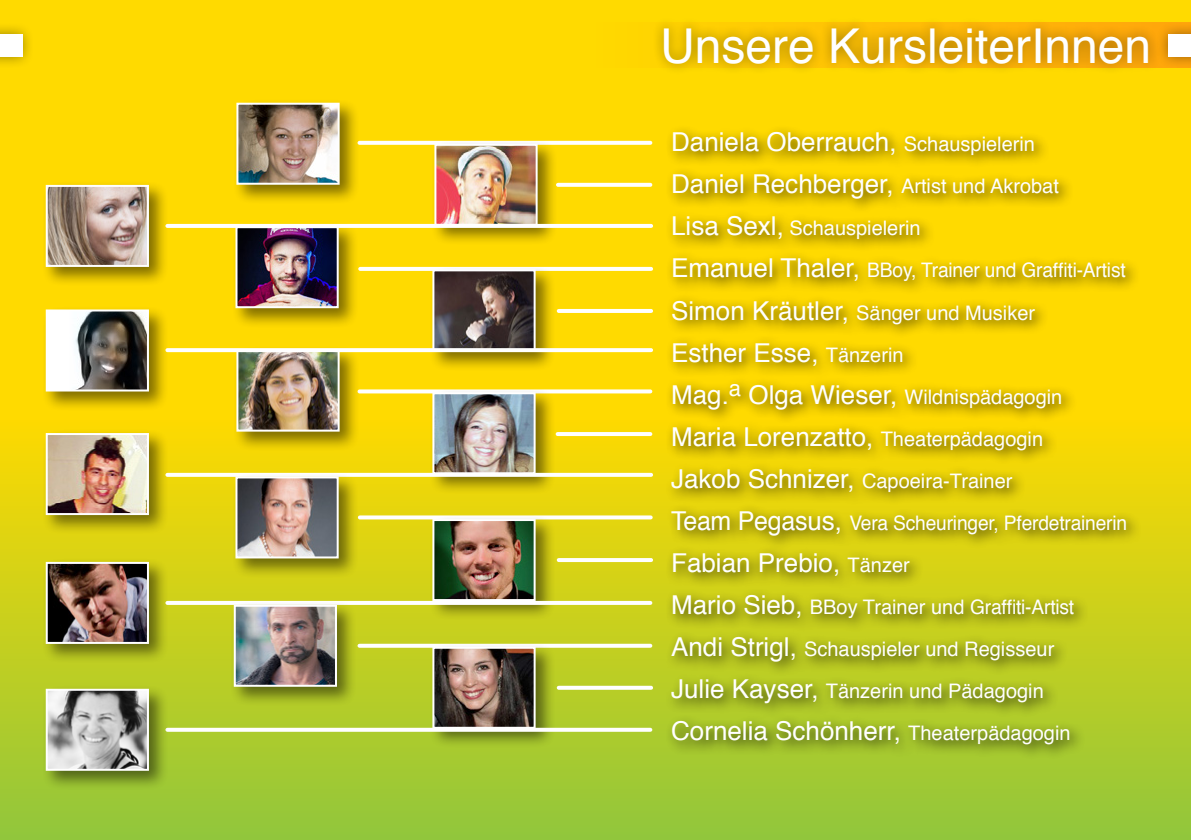
<style>
.page{position:relative;width:1191px;height:840px;background:#fff}
.page>*{position:absolute;margin:0;border:0;box-sizing:border-box;transform-origin:0 0}
.t1{font:48px "Helvetica";color:#fff}
.t2{font:26px/42px "Helvetica";color:#fff}
.t3{font:20px/42px "Helvetica";color:#fff}
.s1{font-size:20px}
.s2{font-size:26px}
</style>
<div class="page">
<div style="left:0;top:0;width:1191px;height:839px;background:#ffda00"></div>
<div style="left:0;top:420px;width:1191px;height:419px;background:linear-gradient(to bottom,#feda04,#91c63c)"></div>
<div style="left:0;top:21px;width:35px;height:48px;background:#000;opacity:.4"></div>
<div style="left:0;top:34px;width:23px;height:23px;background:#fff"></div>
<div style="left:652px;top:16px;width:508px;height:60px;background:#000;opacity:.4"></div>
<div style="left:1155px;top:21px;width:36px;height:48px;background:#000;opacity:.4"></div>
<div style="left:1168px;top:34px;width:23px;height:23px;background:#fff"></div>
<div style="left:41px;top:557px;width:128px;height:106px;background:#000;opacity:.5"></div>
<img style="left:49px;top:564px;width:97px;height:76px">
<div style="left:46px;top:561px;width:103px;height:82px;border:2px solid #fff"></div>
<svg style="left:360px;top:389px;width:290px;height:4px"></svg>
<svg style="left:360px;top:267px;width:291px;height:4px"></svg>
<svg style="left:360px;top:515px;width:291px;height:4px"></svg>
<div style="left:428px;top:514px;width:128px;height:106px;background:#000;opacity:.5"></div>
<img style="left:435px;top:521px;width:97px;height:76px">
<div style="left:432px;top:518px;width:103px;height:82px;border:2px solid #fff"></div>
<div style="left:41px;top:180px;width:128px;height:106px;background:#000;opacity:.5"></div>
<img style="left:49px;top:188px;width:97px;height:76px">
<div style="left:46px;top:185px;width:103px;height:82px;border:2px solid #fff"></div>
<div style="left:231px;top:222px;width:128px;height:106px;background:#000;opacity:.5"></div>
<img style="left:238px;top:229px;width:98px;height:76px">
<div style="left:235px;top:226px;width:104px;height:82px;border:2px solid #fff"></div>
<div style="left:41px;top:428px;width:128px;height:106px;background:#000;opacity:.5"></div>
<img style="left:49px;top:436px;width:97px;height:75px">
<div style="left:46px;top:433px;width:103px;height:81px;border:2px solid #fff"></div>
<div style="left:428px;top:388px;width:128px;height:106px;background:#000;opacity:.5"></div>
<img style="left:435px;top:395px;width:97px;height:76px">
<div style="left:432px;top:392px;width:103px;height:82px;border:2px solid #fff"></div>
<svg style="left:359px;top:643px;width:291px;height:4px"></svg>
<svg style="left:167px;top:472px;width:484px;height:4px"></svg>
<div style="left:428px;top:265px;width:128px;height:106px;background:#000;opacity:.5"></div>
<img style="left:435px;top:272px;width:97px;height:76px">
<div style="left:432px;top:269px;width:103px;height:82px;border:2px solid #fff"></div>
<div style="left:41px;top:305px;width:128px;height:106px;background:#000;opacity:.5"></div>
<div style="left:47px;top:310px;width:101px;height:80px;background:#fff"></div>
<img style="left:74px;top:312px;width:72px;height:76px">
<div style="left:46px;top:309px;width:103px;height:82px;border:2px solid #fff"></div>
<div style="left:232px;top:345px;width:128px;height:106px;background:#000;opacity:.5"></div>
<img style="left:239px;top:352px;width:98px;height:76px">
<div style="left:236px;top:349px;width:104px;height:82px;border:2px solid #fff"></div>
<svg style="left:167px;top:348px;width:484px;height:4px;background:#fdfcf6"></svg>
<div style="left:231px;top:472px;width:128px;height:106px;background:#000;opacity:.5"></div>
<img style="left:238px;top:479px;width:98px;height:76px">
<div style="left:235px;top:476px;width:104px;height:82px;border:2px solid #fff"></div>
<svg style="left:360px;top:141px;width:290px;height:4px"></svg>
<div style="left:430px;top:139px;width:128px;height:106px;background:#000;opacity:.5"></div>
<img style="left:437px;top:147px;width:97px;height:76px">
<div style="left:434px;top:144px;width:103px;height:82px;border:2px solid #fff"></div>
<div style="left:232px;top:98px;width:128px;height:106px;background:#000;opacity:.5"></div>
<img style="left:239px;top:106px;width:98px;height:76px">
<div style="left:236px;top:103px;width:104px;height:82px;border:2px solid #fff"></div>
<div style="left:428px;top:642px;width:128px;height:106px;background:#000;opacity:.5"></div>
<img style="left:435px;top:649px;width:97px;height:76px">
<div style="left:432px;top:646px;width:103px;height:82px;border:2px solid #fff"></div>
<svg style="left:167px;top:224px;width:484px;height:4px;background:#fefefb"></svg>
<svg style="left:167px;top:600px;width:483px;height:4px"></svg>
<div style="left:229px;top:600px;width:128px;height:106px;background:#000;opacity:.5"></div>
<img style="left:237px;top:607px;width:97px;height:76px">
<div style="left:234px;top:604px;width:103px;height:82px;border:2px solid #fff"></div>
<hr style="left:557px;top:432px;width:93px;height:4px;background:#fff">
<hr style="left:559px;top:309px;width:92px;height:4px;background:#fff">
<svg style="left:559px;top:557px;width:92px;height:4px"></svg>
<div style="left:664px;top:124px;width:478px;height:635px;background:#000;opacity:.75"></div>
<svg style="left:558px;top:183px;width:92px;height:4px"></svg>
<svg style="left:559px;top:685px;width:92px;height:4px"></svg>
<svg style="left:169px;top:727px;width:481px;height:4px;background:#f2f6de"></svg>
<div style="left:41px;top:684px;width:128px;height:106px;background:#000;opacity:.5"></div>
<img style="left:49px;top:691px;width:97px;height:76px">
<div style="left:46px;top:688px;width:103px;height:82px;border:2px solid #fff"></div>
<h1 class="t1" style="left:660px;top:9px;width:492px">Unsere KursleiterInnen</h1>
<h2 class="t2" style="left:671px;top:122px;width:389px">Daniela Oberrauch, <span class="s1">Schauspielerin<br></span>Daniel Rechberger, <span class="s1">Artist und Akrobat</span></h2>
<p class="t3" style="left:671px;top:208px;width:456px"><span class="s2">Lisa Sexl,</span> Schauspielerin<br><span class="s2">Emanuel Thaler,</span> BBoy, Trainer und Graffiti-Artist<br><span class="s2">Simon Kräutler,</span> Sänger und Musiker</p>
<h2 class="t2" style="left:671px;top:332px;width:234px">Esther Esse, <span class="s1">Tänzerin</span></h2>
<p class="t3" style="left:671px;top:376px;width:393px"><span class="s2">Mag.</span><sup>a</sup> <span class="s2">Olga Wieser,</span> Wildnispädagogin</p>
<h2 class="t2" style="left:671px;top:416px;width:373px">Maria Lorenzatto, <span class="s1">Theaterpädagogin</span></h2>
<p class="t3" style="left:671px;top:460px;width:457px"><span class="s2">Jakob Schnizer,</span> Capoeira-Trainer<br><span class="s2">Team Pegasus,</span> Vera Scheuringer, Pferdetrainerin</p>
<h2 class="t2" style="left:671px;top:542px;width:240px">Fabian Prebio, <span class="s1">Tänzer</span></h2>
<p class="t3" style="left:671px;top:586px;width:405px"><span class="s2">Mario Sieb,</span> BBoy Trainer und Graffiti-Artist<br><span class="s2">Andi Strigl,</span> Schauspieler und Regisseur<br><span class="s2">Julie Kayser,</span> Tänzerin und Pädagogin</p>
<h2 class="t2" style="left:671px;top:710px;width:401px">Cornelia Schönherr, <span class="s1">Theaterpädagogin</span></h2>
</div>
